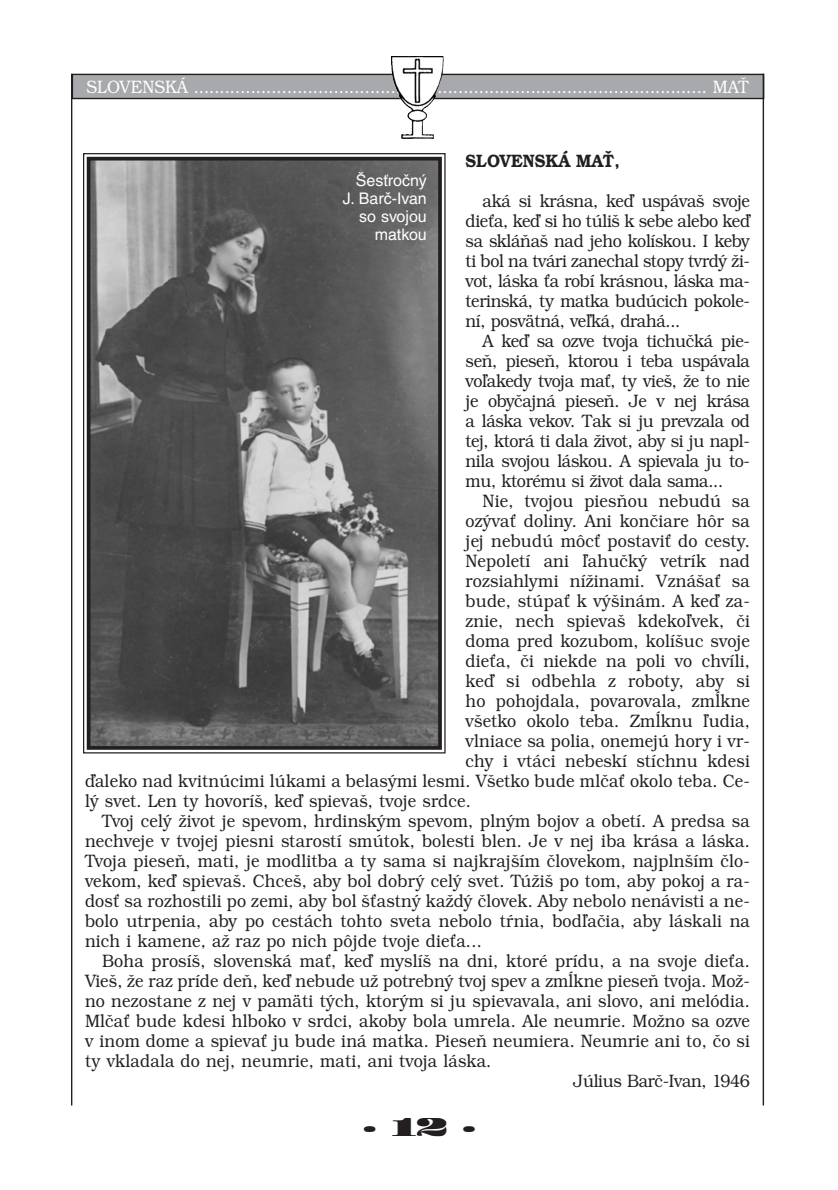
<style>
.page{position:relative;width:838px;height:1190px;background:#fff}
.page>*{position:absolute;margin:0;border:0;box-sizing:border-box;transform-origin:0 0}
.t1{font:24px "Madrone";color:#231f20}
.t2{font:300 18px/20px "Bookman Itc LCE";letter-spacing:.01em;color:#231f20;text-align:justify;scale:.9 1}
.t3{font:300 18px "Bookman Itc LCE";color:#fff;scale:.9 1}
.t4{font:300 18px "Bookman Itc LCE";letter-spacing:-.02em;color:#231f20;scale:.9 1}
.t5{font:18px "Bookman Itc LCE Dem Bol";color:#231f20;scale:.9 1}
.t6{font:16px/18px "Helvetica CE";color:#fff;text-align:right}
</style>
<div class="page">
<div style="left:72px;top:74px;width:692px;height:25px;background:#a8a9ad"></div>
<div style="left:72px;top:74px;width:692px;height:25px;border:1px solid #231f20"></div>
<hr style="left:71px;top:74px;width:1px;height:1032px;background:#231f20">
<hr style="left:763px;top:74px;width:1px;height:1032px;background:#231f20">
<img style="left:399px;top:56px;width:45px;height:83px">
<img style="left:92px;top:162px;width:345px;height:583px">
<div style="left:87px;top:157px;width:355px;height:593px;border:4px solid #231f20"></div>
<p class="t3" style="left:86px;top:80px;width:737px">SLOVENSKÁ ................................................................................................... MAŤ</p>
<p class="t5" style="left:466px;top:154px;width:173px">SLOVENSKÁ MAŤ,</p>
<p class="t2" style="left:466px;top:193px;width:318px;text-indent:17px">aká si krásna, keď uspávaš svoje dieťa, keď si ho túliš k sebe alebo keď sa skláňaš nad jeho kolískou. I keby ti bol na tvári zanechal stopy tvrdý ži&shy;vot, láska ťa robí krásnou, láska ma&shy;terinská, ty matka budúcich pokole&shy;ní, posvätná, veľká, drahá...</p>
<p class="t2" style="left:466px;top:333px;width:318px;text-indent:17px">A keď sa ozve tvoja tichučká pie&shy;seň, pieseň, ktorou i teba uspávala voľakedy tvoja mať, ty vieš, že to nie je obyčajná pieseň. Je v nej krása a láska vekov. Tak si ju prevzala od tej, ktorá ti dala život, aby si ju napl&shy;nila svojou láskou. A spievala ju to&shy;mu, ktorému si život dala sama...</p>
<p class="t2" style="left:483px;top:493px;width:299px">Nie, tvojou piesňou nebudú sa</p>
<p class="t2" style="left:466px;top:513px;width:318px">ozývať doliny. Ani končiare hôr sa</p>
<p class="t2" style="left:466px;top:533px;width:318px">jej nebudú môcť postaviť do cesty.</p>
<p class="t2" style="left:466px;top:553px;width:317px">Nepoletí ani ľahučký vetrík nad</p>
<p class="t2" style="left:466px;top:573px;width:318px">rozsiahlymi nížinami. Vznášať sa</p>
<p class="t2" style="left:466px;top:593px;width:318px">bude, stúpať k výšinám. A keď za-</p>
<p class="t2" style="left:466px;top:613px;width:318px">znie, nech spievaš kdekoľvek, či</p>
<p class="t2" style="left:466px;top:633px;width:317px">doma pred kozubom, kolíšuc svoje</p>
<p class="t2" style="left:466px;top:653px;width:317px">dieťa, či niekde na poli vo chvíli,</p>
<p class="t2" style="left:466px;top:673px;width:318px">keď si odbehla z roboty, aby si</p>
<p class="t2" style="left:466px;top:693px;width:317px">ho pohojdala, povarovala, zmĺkne</p>
<p class="t2" style="left:466px;top:713px;width:318px">všetko okolo teba. Zmĺknu ľudia,</p>
<p class="t2" style="left:466px;top:733px;width:317px">vlniace sa polia, onemejú hory i vr-</p>
<p class="t2" style="left:466px;top:753px;width:318px">chy i vtáci nebeskí stíchnu kdesi</p>
<p class="t2" style="left:85px;top:773px;width:740px">ďaleko nad kvitnúcimi lúkami a belasými lesmi. Všetko bude mlčať okolo teba. Ce-</p>
<p class="t2" style="left:85px;top:793px;width:430px">lý svet. Len ty hovoríš, keď spievaš, tvoje srdce.</p>
<p class="t2" style="left:102px;top:813px;width:721px">Tvoj celý život je spevom, hrdinským spevom, plným bojov a obetí. A predsa sa</p>
<p class="t2" style="left:85px;top:833px;width:740px">nechveje v tvojej piesni starostí smútok, bolesti blen. Je v nej iba krása a láska.</p>
<p class="t2" style="left:85px;top:853px;width:740px">Tvoja pieseň, mati, je modlitba a ty sama si najkrajším človekom, najplnším člo-</p>
<p class="t2" style="left:85px;top:873px;width:740px">vekom, keď spievaš. Chceš, aby bol dobrý celý svet. Túžiš po tom, aby pokoj a ra-</p>
<p class="t2" style="left:85px;top:893px;width:740px">dosť sa rozhostili po zemi, aby bol šťastný každý človek. Aby nebolo nenávisti a ne-</p>
<p class="t2" style="left:85px;top:913px;width:740px">bolo utrpenia, aby po cestách tohto sveta nebolo tŕnia, bodľačia, aby láskali na</p>
<p class="t2" style="left:85px;top:933px;width:442px">nich i kamene, až raz po nich pôjde tvoje dieťa...</p>
<p class="t2" style="left:102px;top:953px;width:721px">Boha prosíš, slovenská mať, keď myslíš na dni, ktoré prídu, a na svoje dieťa.</p>
<p class="t2" style="left:85px;top:973px;width:740px">Vieš, že raz príde deň, keď nebude už potrebný tvoj spev a zmĺkne pieseň tvoja. Mož-</p>
<p class="t2" style="left:85px;top:993px;width:740px">no nezostane z nej v pamäti tých, ktorým si ju spievavala, ani slovo, ani melódia.</p>
<p class="t2" style="left:85px;top:1013px;width:740px">Mlčať bude kdesi hlboko v srdci, akoby bola umrela. Ale neumrie. Možno sa ozve</p>
<p class="t2" style="left:85px;top:1033px;width:740px">v inom dome a spievať ju bude iná matka. Pieseň neumiera. Neumrie ani to, čo si</p>
<p class="t2" style="left:85px;top:1053px;width:453px">ty vkladala do nej, neumrie, mati, ani tvoja láska.</p>
<p class="t4" style="left:574px;top:1074px;width:197px">Július Barč-Ivan, 1946</p>
<p class="t6" style="left:343px;top:172px;width:85px">Šesťročný<br>J. Barč-Ivan so svojou matkou</p>
<h1 class="t1" style="left:363px;top:1116px;width:115px">.12.</h1>
</div>
